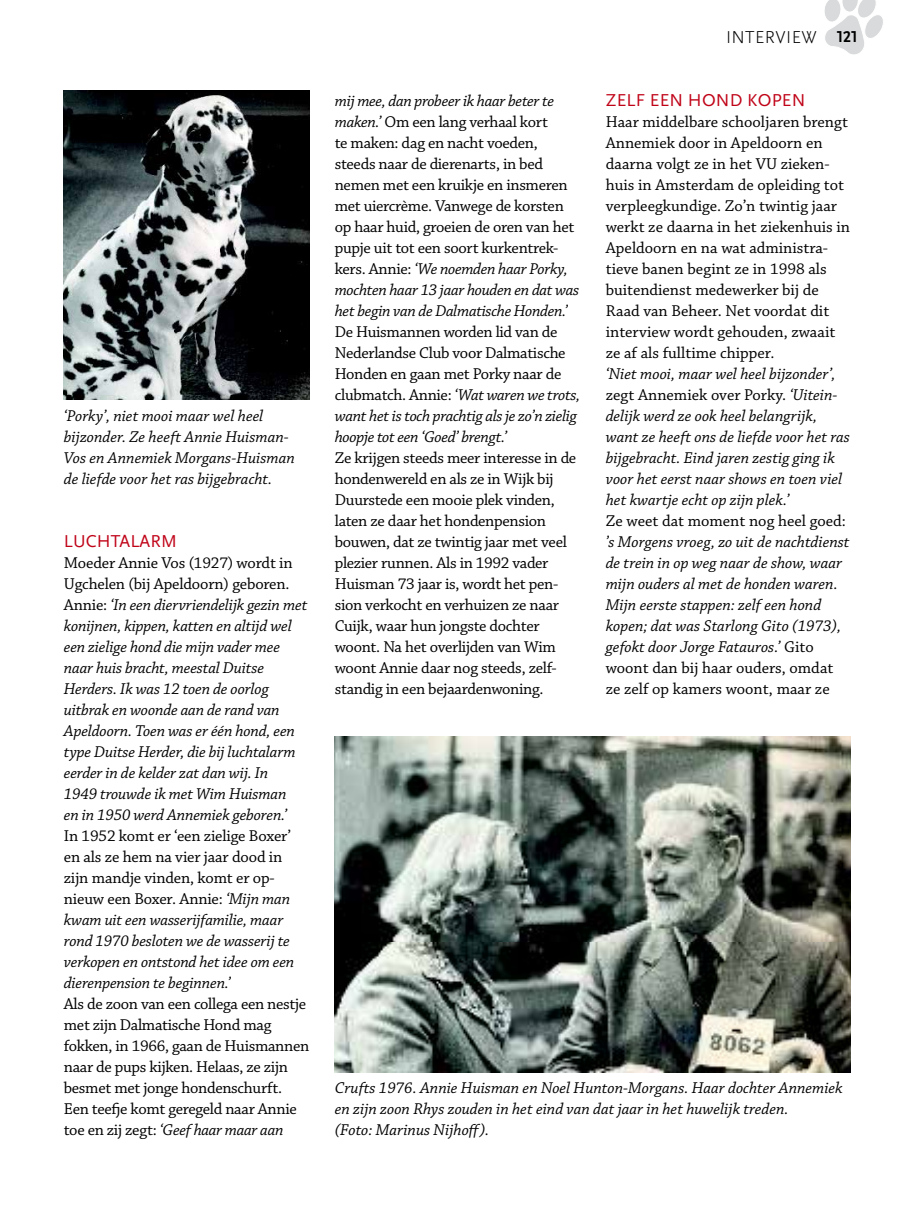
<style>
.page{position:relative;width:915px;height:1212px;background:#fff}
.page>*{position:absolute;margin:0;border:0;box-sizing:border-box;transform-origin:0 0}
.t1{font:18px "Scala Sans Pro";letter-spacing:.01em;color:#c00418}
.t2{font:300 18px "Scala Sans Pro";letter-spacing:.02em;color:#000}
.t3{font:italic 16.5px/21px "Chaparral Pro";color:#000}
.t4{font:16.5px/21px "Chaparral Pro";letter-spacing:-.02em;color:#000}
.t5{font:16.5px/21px "Chaparral Pro";color:#000}
.s1{font-style:normal}
.s2{font-style:italic}
.s3{font-weight:700;font-size:16.5px}
</style>
<div class="page">
<img style="left:64px;top:90px;width:245px;height:310px">
<svg style="left:824px;top:0;width:59px;height:55px"></svg>
<img style="left:334px;top:736px;width:515px;height:336px">
<p class="t3" style="left:64px;top:405px;width:232px">‘Porky’, niet mooi maar wel heel bijzonder. Ze heeft Annie Huisman-Vos en Annemiek Morgans-Huisman de liefde voor het ras bijgebracht.</p>
<p class="t1" style="left:64px;top:530px;width:114px">LUCHTALARM</p>
<p class="t3" style="left:64px;top:552px;width:245px"><span class="s1">Moeder Annie Vos (1927) wordt in Ugchelen (bij Apeldoorn) geboren.<br>Annie:</span> ‘In een diervriendelijk gezin met konijnen, kippen, katten en altijd wel een zielige hond die mijn vader mee naar huis bracht, meestal Duitse Herders. Ik was 12 toen de oorlog uitbrak en woonde aan de rand van Apeldoorn. Toen was er één hond, een type Duitse Herder, die bij luchtalarm eerder in de kelder zat dan wij. In<br>1949 trouwde ik met Wim Huisman<br>en in 1950 werd Annemiek geboren.’</p>
<p class="t3" style="left:64px;top:826px;width:232px"><span class="s1">In 1952 komt er ‘een zielige Boxer’ en als ze hem na vier jaar dood in zijn mandje vinden, komt er op&shy;nieuw een Boxer. Annie:</span> ‘Mijn man kwam uit een wasserijfamilie, maar rond 1970 besloten we de wasserij te verkopen en ontstond het idee om een dierenpension te beginnen.’</p>
<p class="t4" style="left:64px;top:994px;width:247px">Als de zoon van een collega een nestje met zijn Dalmatische Hond mag fokken, in 1966, gaan de Huismannen naar de pups kijken. Helaas, ze zijn besmet met jonge hondenschurft.<br>Een teefje komt geregeld naar Annie toe en zij zegt: <span class="s2">‘Geef haar maar aan</span></p>
<p class="t4" style="left:334px;top:91px;width:246px"><span class="s2">mij mee, dan probeer ik haar beter te maken.’</span> Om een lang verhaal kort<br>te maken: dag en nacht voeden, steeds naar de dierenarts, in bed nemen met een kruikje en insmeren met uiercrème. Vanwege de korsten op haar huid, groeien de oren van het pupje uit tot een soort kurkentrek&shy;kers. Annie: <span class="s2">‘We noemden haar Porky, mochten haar 13 jaar houden en dat was het begin van de Dalmatische Honden.’</span></p>
<p class="t4" style="left:334px;top:322px;width:247px">De Huismannen worden lid van de Nederlandse Club voor Dalmatische Honden en gaan met Porky naar de clubmatch. Annie: <span class="s2">‘Wat waren we trots, want het is toch prachtig als je zo’n zielig hoopje tot een ‘Goed’ brengt.’</span></p>
<p class="t4" style="left:334px;top:448px;width:243px">Ze krijgen steeds meer interesse in de hondenwereld en als ze in Wijk bij Duurstede een mooie plek vinden, laten ze daar het hondenpension bouwen, dat ze twintig jaar met veel plezier runnen. Als in 1992 vader Huisman 73 jaar is, wordt het pen&shy;sion verkocht en verhuizen ze naar Cuijk, waar hun jongste dochter woont. Na het overlijden van Wim woont Annie daar nog steeds, zelf&shy;standig in een bejaardenwoning.</p>
<p class="t2" style="left:725px;top:27px;width:133px">INTERVIEW <span class="s3">121</span></p>
<p class="t1" style="left:605px;top:89px;width:201px">ZELF EEN HOND KOPEN</p>
<p class="t5" style="left:605px;top:111px;width:246px">Haar middelbare schooljaren brengt<br>Annemiek door in Apeldoorn en daarna volgt ze in het VU zieken&shy;huis in Amsterdam de opleiding tot verpleegkundige. Zo’n twintig jaar werkt ze daarna in het ziekenhuis in<br>Apeldoorn en na wat administra&shy;tieve banen begint ze in 1998 als buitendienst medewerker bij de<br>Raad van Beheer. Net voordat dit interview wordt gehouden, zwaait ze af als fulltime chipper.</p>
<p class="t3" style="left:605px;top:364px;width:246px">‘Niet mooi, maar wel heel bijzonder’, <span class="s1">zegt Annemiek over Porky.</span> ‘Uitein&shy;delijk werd ze ook heel belangrijk, want ze heeft ons de liefde voor het ras bijgebracht. Eind jaren zestig ging ik voor het eerst naar shows en toen viel het kwartje echt op zijn plek.’</p>
<p class="t5" style="left:605px;top:511px;width:241px">Ze weet dat moment nog heel goed:</p>
<p class="t3" style="left:605px;top:532px;width:245px">’s Morgens vroeg, zo uit de nachtdienst de trein in op weg naar de show, waar mijn ouders al met de honden waren.<br>Mijn eerste stappen: zelf een hond kopen; dat was Starlong Gito (1973), gefokt door Jorge Fatauros.’ <span class="s1">Gito woont dan bij haar ouders, omdat ze zelf op kamers woont, maar ze</span></p>
<p class="t3" style="left:334px;top:1077px;width:509px">Crufts 1976. Annie Huisman en Noel Hunton-Morgans. Haar dochter Annemiek en zijn zoon Rhys zouden in het eind van dat jaar in het huwelijk treden.<br>(Foto: Marinus Nijhoff).</p>
</div>
